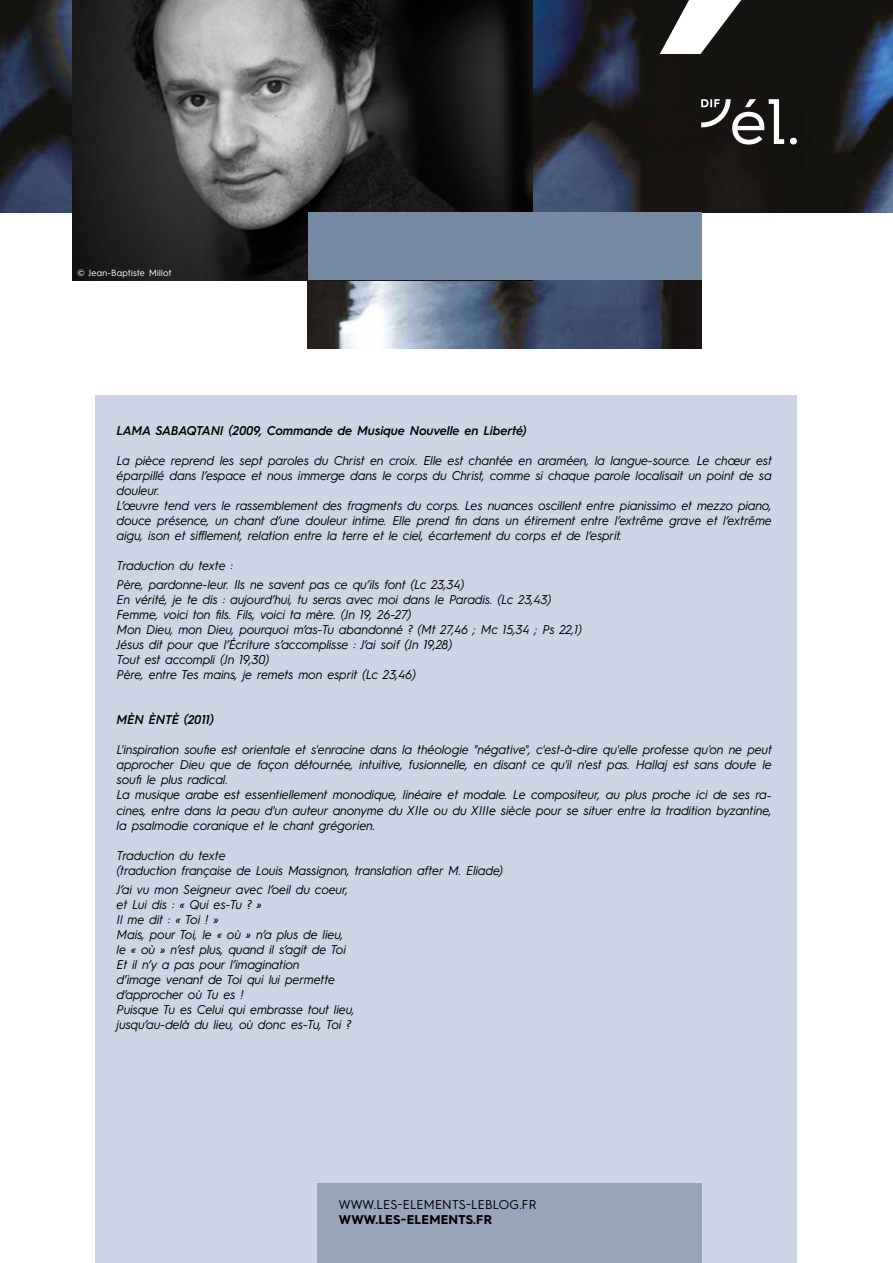
<style>
.page{position:relative;width:893px;height:1263px;background:#fff}
.page>*{position:absolute;margin:0;border:0;box-sizing:border-box;transform-origin:0 0}
.t1{font:italic 12.75px/15px "Hurme Geometric Sans 3";letter-spacing:.01em;color:#000;scale:.95 1}
.t2{font:italic 600 12.75px "Hurme Geometric Sans 3";letter-spacing:.01em;color:#000;scale:.95 1}
.t3{font:12.75px "Hurme Geometric Sans 3";letter-spacing:.02em;color:#000}
.t4{font:700 12.75px "Hurme Geometric Sans 3";letter-spacing:.02em;color:#000}
.t5{font:9px "Hurme Geometric Sans 3";letter-spacing:.03em;color:#fff}
</style>
<div class="page">
<div style="left:96px;top:395px;width:701px;height:868px;background:#ccd5e6"></div>
<div style="left:318px;top:1183px;width:384px;height:80px;background:#98a4b8"></div>
<img style="left:308px;top:280px;width:393px;height:68px">
<img style="left:0;top:0;width:893px;height:213px">
<svg style="left:701px;top:99px;width:96px;height:47px"></svg>
<svg style="left:660px;top:0;width:81px;height:54px"></svg>
<img style="left:73px;top:0;width:459px;height:280px">
<div style="left:308px;top:213px;width:393px;height:67px;background:#748aa2"></div>
<p class="t5" style="left:77px;top:266px;width:96px">© Jean-Baptiste Millot</p>
<p class="t2" style="left:117px;top:422px;width:433px">LAMA SABAQTANI (2009, Commande de Musique Nouvelle en Liberté)</p>
<p class="t1" style="left:117px;top:452px;width:691px">La pièce reprend les sept paroles du Christ en croix. Elle est chantée en araméen, la langue-source. Le chœur est éparpillé dans l’espace et nous immerge dans le corps du Christ, comme si chaque parole localisait un point de sa douleur.<br>L’œuvre tend vers le rassemblement des fragments du corps. Les nuances oscillent entre pianissimo et mezzo piano, douce présence, un chant d’une douleur intime. Elle prend fin dans un étirement entre l’extrême grave et l’extrême aigu, ison et sifflement, relation entre la terre et le ciel, écartement du corps et de l’esprit.</p>
<p class="t1" style="left:117px;top:555px;width:367px;line-height:19.2px">Traduction du texte :<br>Père, pardonne-leur. Ils ne savent pas ce qu’ils font (Lc 23,34)</p>
<p class="t1" style="left:117px;top:592px;width:491px">En vérité, je te dis : aujourd’hui, tu seras avec moi dans le Paradis. (Lc 23,43)<br>Femme, voici ton fils. Fils, voici ta mère. (Jn 19, 26-27)<br>Mon Dieu, mon Dieu, pourquoi m’as-Tu abandonné ? (Mt 27,46 ; Mc 15,34 ; Ps 22,1)<br>Jésus dit pour que l’Écriture s’accomplisse : J’ai soif (Jn 19,28)<br>Tout est accompli (Jn 19,30)<br>Père, entre Tes mains, je remets mon esprit (Lc 23,46)</p>
<p class="t2" style="left:117px;top:711px;width:104px">MÈN ÈNTÈ (2011)</p>
<p class="t1" style="left:117px;top:742px;width:691px">L'inspiration soufie est orientale et s'enracine dans la théologie "négative", c'est-à-dire qu'elle professe qu'on ne peut approcher Dieu que de façon détournée, intuitive, fusionnelle, en disant ce qu'il n'est pas. Hallaj est sans doute le soufi le plus radical.<br>La musique arabe est essentiellement monodique, linéaire et modale. Le compositeur, au plus proche ici de ses ra&shy;cines, entre dans la peau d'un auteur anonyme du XIIe ou du XIIIe siècle pour se situer entre la tradition byzantine, la psalmodie coranique et le chant grégorien.</p>
<p class="t1" style="left:117px;top:847px;width:408px">Traduction du texte<br>(traduction française de Louis Massignon, translation after M. Eliade)</p>
<p class="t1" style="left:117px;top:881px;width:252px">J’ai vu mon Seigneur avec l’oeil du coeur, et Lui dis : « Qui es-Tu ? »<br>Il me dit : « Toi ! »<br>Mais, pour Toi, le « où » n’a plus de lieu, le « où » n’est plus, quand il s’agit de Toi Et il n’y a pas pour l’imagination<br>d’image venant de Toi qui lui permette d’approcher où Tu es !<br>Puisque Tu es Celui qui embrasse tout lieu, jusqu’au-delà du lieu, où donc es-Tu, Toi ?</p>
<p class="t3" style="left:339px;top:1196px;width:199px">WWW.LES-ELEMENTS-LEBLOG.FR</p>
<p class="t4" style="left:339px;top:1211px;width:155px">WWW.LES-ELEMENTS.FR</p>
</div>
